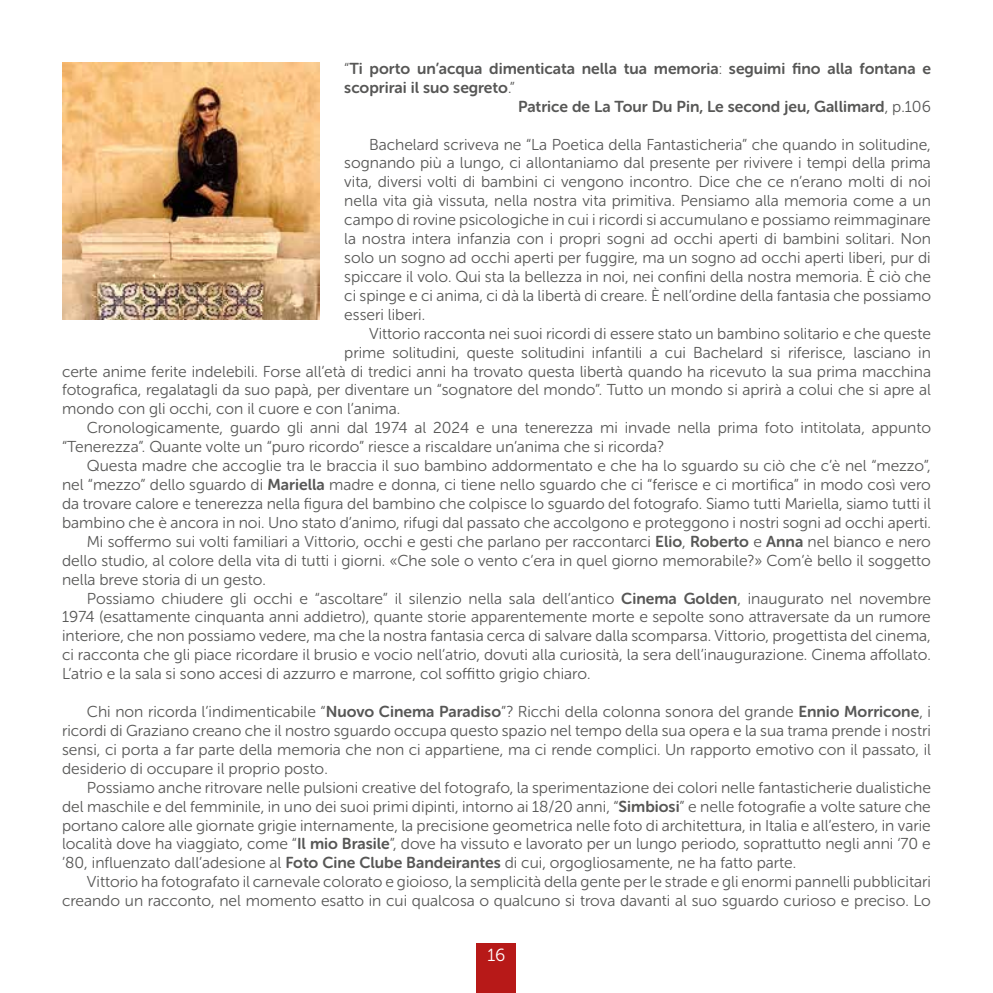
<style>
.page{position:relative;width:993px;height:993px;background:#fff}
.page>*{position:absolute;margin:0;border:0;box-sizing:border-box;transform-origin:0 0}
.t1{font:17.5px "Museo Sans Rounded 300";color:#fff}
.t2{font:15.75px/18.9px "Museo Sans Rounded 300";color:#575756;text-align:justify}
.t3{font:15.75px "Museo Sans Rounded 700";color:#575756}
.s1{font-family:"Museo Sans Rounded 300"}
.s2{font-family:"Museo Sans Rounded 700"}
</style>
<div class="page">
<div style="left:476px;top:943px;width:40px;height:49px;background:#b71918"></div>
<img style="left:62px;top:62px;width:257px;height:257px">
<p class="t3" style="left:344px;top:60px;width:588px"><span class="s1">“</span>Ti porto un’acqua dimenticata nella tua memoria<span class="s1">:</span> seguimi fino alla fontana e</p>
<p class="t3" style="left:344px;top:79px;width:172px">scoprirai il suo segreto<span class="s1">.”</span></p>
<p class="t3" style="left:518px;top:97px;width:414px">Patrice de La Tour Du Pin, Le second jeu, Gallimard<span class="s1">, p.106</span></p>
<p class="t2" style="left:344px;top:135px;width:588px;text-indent:25px">Bachelard scriveva ne “La Poetica della Fantasticheria” che quando in solitudine, sognando più a lungo, ci allontaniamo dal presente per rivivere i tempi della prima vita, diversi volti di bambini ci vengono incontro. Dice che ce n’erano molti di noi nella vita già vissuta, nella nostra vita primitiva. Pensiamo alla memoria come a un campo di rovine psicologiche in cui i ricordi si accumulano e possiamo reimmaginare la nostra intera infanzia con i propri sogni ad occhi aperti di bambini solitari. Non solo un sogno ad occhi aperti per fuggire, ma un sogno ad occhi aperti liberi, pur di spiccare il volo. Qui sta la bellezza in noi, nei confini della nostra memoria. È ciò che ci spinge e ci anima, ci dà la libertà di creare. È nell’ordine della fantasia che possiamo esseri liberi.</p>
<p class="t2" style="left:369px;top:324px;width:563px">Vittorio racconta nei suoi ricordi di essere stato un bambino solitario e che queste</p>
<p class="t2" style="left:344px;top:343px;width:588px">prime solitudini, queste solitudini infantili a cui Bachelard si riferisce, lasciano in</p>
<p class="t2" style="left:62px;top:362px;width:870px">certe anime ferite indelebili. Forse all’età di tredici anni ha trovato questa libertà quando ha ricevuto la sua prima macchina</p>
<p class="t2" style="left:62px;top:380px;width:870px">fotografica, regalatagli da suo papà, per diventare un “sognatore del mondo”. Tutto un mondo si aprirà a colui che si apre al</p>
<p class="t2" style="left:62px;top:399px;width:339px">mondo con gli occhi, con il cuore e con l’anima.</p>
<p class="t2" style="left:87px;top:418px;width:845px">Cronologicamente, guardo gli anni dal 1974 al 2024 e una tenerezza mi invade nella prima foto intitolata, appunto</p>
<p class="t2" style="left:62px;top:437px;width:603px">“Tenerezza”. Quante volte un “puro ricordo” riesce a riscaldare un’anima che si ricorda?</p>
<p class="t2" style="left:87px;top:456px;width:845px">Questa madre che accoglie tra le braccia il suo bambino addormentato e che ha lo sguardo su ciò che c’è nel “mezzo”,</p>
<p class="t2" style="left:62px;top:475px;width:869px">nel “mezzo” dello sguardo di <span class="s2">Mariella</span> madre e donna, ci tiene nello sguardo che ci “ferisce e ci mortifica” in modo così vero</p>
<p class="t2" style="left:62px;top:494px;width:870px">da trovare calore e tenerezza nella figura del bambino che colpisce lo sguardo del fotografo. Siamo tutti Mariella, siamo tutti il</p>
<p class="t2" style="left:62px;top:513px;width:870px">bambino che è ancora in noi. Uno stato d’animo, rifugi dal passato che accolgono e proteggono i nostri sogni ad occhi aperti.</p>
<p class="t2" style="left:87px;top:532px;width:845px">Mi soffermo sui volti familiari a Vittorio, occhi e gesti che parlano per raccontarci <span class="s2">Elio</span>, <span class="s2">Roberto</span> e <span class="s2">Anna</span> nel bianco e nero</p>
<p class="t2" style="left:62px;top:551px;width:870px">dello studio, al colore della vita di tutti i giorni. «Che sole o vento c’era in quel giorno memorabile?» Com’è bello il soggetto</p>
<p class="t2" style="left:62px;top:569px;width:205px">nella breve storia di un gesto.</p>
<p class="t2" style="left:87px;top:588px;width:845px">Possiamo chiudere gli occhi e “ascoltare” il silenzio nella sala dell’antico <span class="s2">Cinema Golden</span>, inaugurato nel novembre</p>
<p class="t2" style="left:62px;top:607px;width:870px">1974 (esattamente cinquanta anni addietro), quante storie apparentemente morte e sepolte sono attraversate da un rumore</p>
<p class="t2" style="left:62px;top:626px;width:870px">interiore, che non possiamo vedere, ma che la nostra fantasia cerca di salvare dalla scomparsa. Vittorio, progettista del cinema,</p>
<p class="t2" style="left:62px;top:645px;width:870px">ci racconta che gli piace ricordare il brusio e vocio nell’atrio, dovuti alla curiosità, la sera dell’inaugurazione. Cinema affollato.</p>
<p class="t2" style="left:62px;top:664px;width:529px">L’atrio e la sala si sono accesi di azzurro e marrone, col soffitto grigio chiaro.</p>
<p class="t2" style="left:62px;top:702px;width:870px;text-indent:25px">Chi non ricorda l’indimenticabile “<span class="s2">Nuovo Cinema Paradiso</span>”? Ricchi della colonna sonora del grande <span class="s2">Ennio Morricone</span>, i ricordi di Graziano creano che il nostro sguardo occupa questo spazio nel tempo della sua opera e la sua trama prende i nostri sensi, ci porta a far parte della memoria che non ci appartiene, ma ci rende complici. Un rapporto emotivo con il passato, il desiderio di occupare il proprio posto.</p>
<p class="t2" style="left:62px;top:777px;width:870px;text-indent:25px">Possiamo anche ritrovare nelle pulsioni creative del fotografo, la sperimentazione dei colori nelle fantasticherie dualistiche del maschile e del femminile, in uno dei suoi primi dipinti, intorno ai 18/20 anni, “<span class="s2">Simbiosi</span>” e nelle fotografie a volte sature che portano calore alle giornate grigie internamente, la precisione geometrica nelle foto di architettura, in Italia e all’estero, in varie località dove ha viaggiato, come “<span class="s2">Il mio Brasile</span>”, dove ha vissuto e lavorato per un lungo periodo, soprattutto negli anni ‘70 e ’80, influenzato dall’adesione al <span class="s2">Foto Cine Clube Bandeirantes</span> di cui, orgogliosamente, ne ha fatto parte.</p>
<p class="t2" style="left:62px;top:872px;width:870px;text-align:right">Vittorio ha fotografato il carnevale colorato e gioioso, la semplicità della gente per le strade e gli enormi pannelli pubblicitari creando un racconto, nel momento esatto in cui qualcosa o qualcuno si trova davanti al suo sguardo curioso e preciso. Lo</p>
<p class="t1" style="left:487px;top:945px;width:20px">16</p>
</div>
